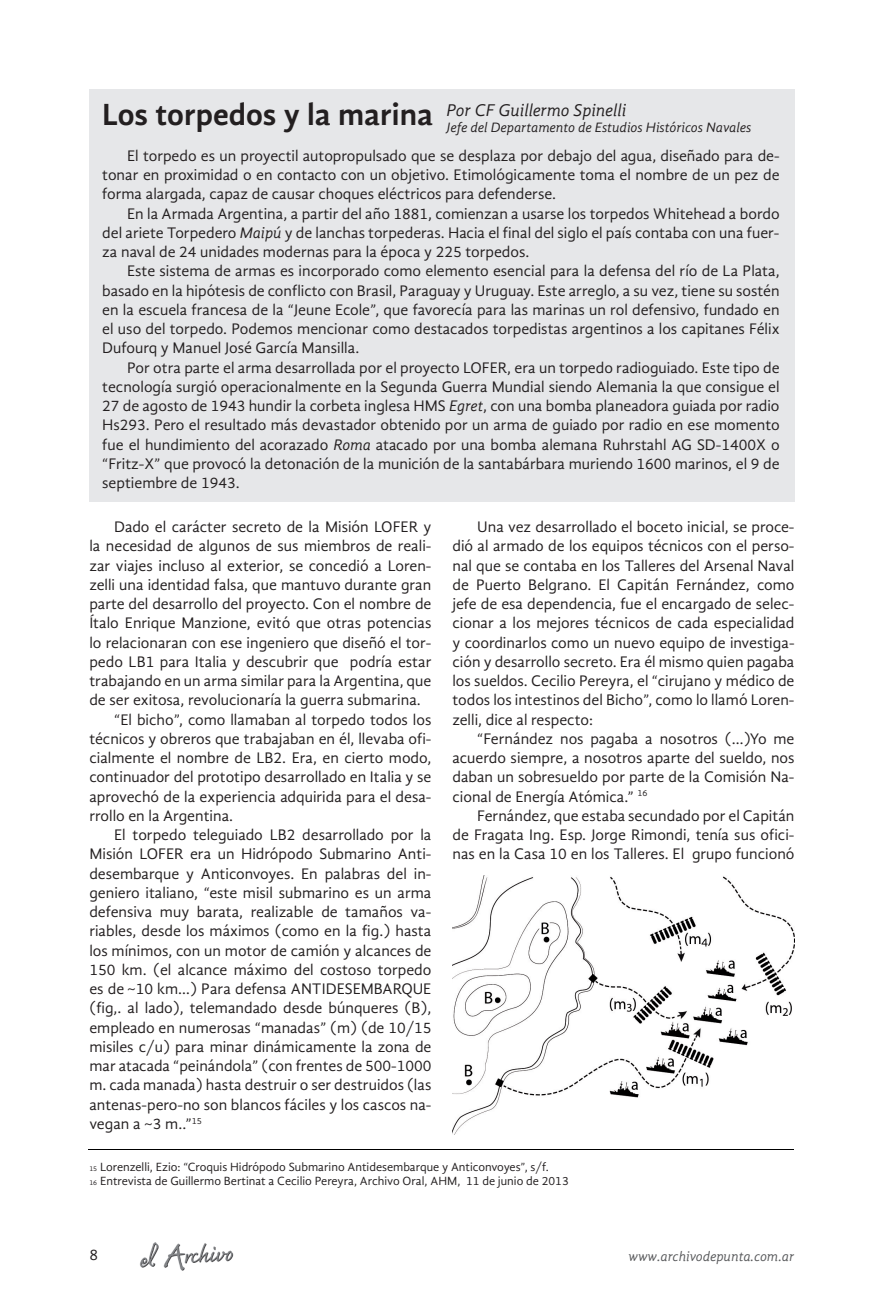
<style>
.page{position:relative;width:869px;height:1290px;background:#fff}
.page>*{position:absolute;margin:0;border:0;box-sizing:border-box;transform-origin:0 0}
.t1{font:700 31.5px "Gandhi Sans";color:#231f20}
.t2{font:italic 17.5px "Gandhi Sans";color:#231f20}
.t3{font:15.75px/19.2px "Gandhi Sans";color:#231f20;text-align:justify}
.t4{font:italic 14px "Gandhi Sans";color:#231f20}
.t5{font:italic 14px "Gandhi Sans";color:#57585a}
.t6{font:12.25px/14.7px "Gandhi Sans";color:#231f20}
.s1{font-style:italic}
.s2{font-size:7.17px}
</style>
<div class="page">
<img style="left:140px;top:1242px;width:94px;height:29px">
<div style="left:89px;top:89px;width:705px;height:413px;background:#e6e7e9"></div>
<img style="left:452px;top:875px;width:342px;height:259px">
<hr style="left:88px;top:1148px;width:704px;height:1px;background:#000">
<h1 class="t1" style="left:102px;top:96px;width:332px">Los torpedos y la marina</h1>
<p class="t3" style="left:102px;top:146px;width:678px;text-indent:25px">El torpedo es un proyectil autopropulsado que se desplaza por debajo del agua, diseñado para de&shy;tonar en proximidad o en contacto con un objetivo. Etimológicamente toma el nombre de un pez de forma alargada, capaz de causar choques eléctricos para defenderse.</p>
<p class="t3" style="left:102px;top:204px;width:678px;text-indent:25px">En la Armada Argentina, a partir del año 1881, comienzan a usarse los torpedos Whitehead a bordo del ariete Torpedero <span class="s1">Maipú</span> y de lanchas torpederas. Hacia el final del siglo el país contaba con una fuer&shy;za naval de 24 unidades modernas para la época y 225 torpedos.</p>
<p class="t3" style="left:102px;top:261px;width:678px;text-indent:25px">Este sistema de armas es incorporado como elemento esencial para la defensa del río de La Plata, basado en la hipótesis de conflicto con Brasil, Paraguay y Uruguay. Este arreglo, a su vez, tiene su sostén en la escuela francesa de la “Jeune Ecole”, que favorecía para las marinas un rol defensivo, fundado en el uso del torpedo. Podemos mencionar como destacados torpedistas argentinos a los capitanes Félix Dufourq y Manuel José García Mansilla.</p>
<p class="t3" style="left:102px;top:358px;width:678px;text-indent:25px">Por otra parte el arma desarrollada por el proyecto LOFER, era un torpedo radioguiado. Este tipo de tecnología surgió operacionalmente en la Segunda Guerra Mundial siendo Alemania la que consigue el 27 de agosto de 1943 hundir la corbeta inglesa HMS <span class="s1">Egret</span>, con una bomba planeadora guiada por radio Hs293. Pero el resultado más devastador obtenido por un arma de guiado por radio en ese momento fue el hundimiento del acorazado <span class="s1">Roma</span> atacado por una bomba alemana Ruhrstahl AG SD-1400X o “Fritz-X” que provocó la detonación de la munición de la santabárbara muriendo 1600 marinos, el 9 de septiembre de 1943.</p>
<p class="t2" style="left:446px;top:100px;width:181px">Por CF Guillermo Spinelli</p>
<p class="t4" style="left:446px;top:119px;width:306px">Jefe del Departamento de Estudios Históricos Navales</p>
<p class="t3" style="left:114px;top:517px;width:318px">Dado el carácter secreto de la Misión LOFER y</p>
<p class="t3" style="left:89px;top:536px;width:343px">la necesidad de algunos de sus miembros de reali-</p>
<p class="t3" style="left:89px;top:556px;width:343px">zar viajes incluso al exterior, se concedió a Loren-</p>
<p class="t3" style="left:89px;top:575px;width:343px">zelli una identidad falsa, que mantuvo durante gran</p>
<p class="t3" style="left:89px;top:594px;width:343px">parte del desarrollo del proyecto. Con el nombre de</p>
<p class="t3" style="left:89px;top:613px;width:343px">Ítalo Enrique Manzione, evitó que otras potencias</p>
<p class="t3" style="left:89px;top:633px;width:343px">lo relacionaran con ese ingeniero que diseñó el tor-</p>
<p class="t3" style="left:89px;top:652px;width:343px">pedo LB1 para Italia y descubrir que podría estar</p>
<p class="t3" style="left:89px;top:671px;width:343px">trabajando en un arma similar para la Argentina, que</p>
<p class="t3" style="left:89px;top:690px;width:333px">de ser exitosa, revolucionaría la guerra submarina.</p>
<p class="t3" style="left:114px;top:710px;width:318px">“El bicho”, como llamaban al torpedo todos los</p>
<p class="t3" style="left:89px;top:729px;width:343px">técnicos y obreros que trabajaban en él, llevaba ofi-</p>
<p class="t3" style="left:89px;top:748px;width:343px">cialmente el nombre de LB2. Era, en cierto modo,</p>
<p class="t3" style="left:89px;top:767px;width:343px">continuador del prototipo desarrollado en Italia y se</p>
<p class="t3" style="left:89px;top:787px;width:343px">aprovechó de la experiencia adquirida para el desa-</p>
<p class="t3" style="left:89px;top:806px;width:145px">rrollo en la Argentina.</p>
<p class="t3" style="left:114px;top:825px;width:318px">El torpedo teleguiado LB2 desarrollado por la</p>
<p class="t3" style="left:89px;top:844px;width:343px">Misión LOFER era un Hidrópodo Submarino Anti-</p>
<p class="t3" style="left:89px;top:864px;width:343px">desembarque y Anticonvoyes. En palabras del in-</p>
<p class="t3" style="left:89px;top:883px;width:343px">geniero italiano, “este misil submarino es un arma</p>
<p class="t3" style="left:89px;top:902px;width:343px">defensiva muy barata, realizable de tamaños va-</p>
<p class="t3" style="left:89px;top:921px;width:343px">riables, desde los máximos (como en la fig.) hasta</p>
<p class="t3" style="left:89px;top:941px;width:343px">los mínimos, con un motor de camión y alcances de</p>
<p class="t3" style="left:89px;top:960px;width:343px">150 km. (el alcance máximo del costoso torpedo</p>
<p class="t3" style="left:89px;top:979px;width:343px">es de ~10 km…) Para defensa ANTIDESEMBARQUE</p>
<p class="t3" style="left:89px;top:998px;width:343px">(fig,. al lado), telemandado desde búnqueres (B),</p>
<p class="t3" style="left:89px;top:1018px;width:343px">empleado en numerosas “manadas” (m) (de 10/15</p>
<p class="t3" style="left:89px;top:1037px;width:343px">misiles c/u) para minar dinámicamente la zona de</p>
<p class="t3" style="left:89px;top:1056px;width:343px">mar atacada “peinándola” (con frentes de 500-1000</p>
<p class="t3" style="left:89px;top:1075px;width:343px">m. cada manada) hasta destruir o ser destruidos (las</p>
<p class="t3" style="left:89px;top:1095px;width:343px">antenas-pero-no son blancos fáciles y los cascos na-</p>
<p class="t3" style="left:89px;top:1114px;width:114px">vegan a ~3 m..”<sup>15</sup></p>
<p class="t3" style="left:452px;top:517px;width:343px;text-indent:25px">Una vez desarrollado el boceto inicial, se proce&shy;dió al armado de los equipos técnicos con el perso&shy;nal que se contaba en los Talleres del Arsenal Naval de Puerto Belgrano. El Capitán Fernández, como jefe de esa dependencia, fue el encargado de selec&shy;cionar a los mejores técnicos de cada especialidad y coordinarlos como un nuevo equipo de investiga&shy;ción y desarrollo secreto. Era él mismo quien pagaba los sueldos. Cecilio Pereyra, el “cirujano y médico de todos los intestinos del Bicho”, como lo llamó Loren&shy;zelli, dice al respecto:</p>
<p class="t3" style="left:452px;top:729px;width:343px;text-indent:25px">“Fernández nos pagaba a nosotros (…)Yo me acuerdo siempre, a nosotros aparte del sueldo, nos daban un sobresueldo por parte de la Comisión Na&shy;cional de Energía Atómica.” <sup>16</sup></p>
<p class="t3" style="left:452px;top:806px;width:343px;text-indent:25px">Fernández, que estaba secundado por el Capitán de Fragata Ing. Esp. Jorge Rimondi, tenía sus ofici&shy;nas en la Casa 10 en los Talleres. El grupo funcionó</p>
<p class="t6" style="left:89px;top:1159px;width:480px"><span class="s2">15</span> Lorenzelli, Ezio: “Croquis Hidrópodo Submarino Antidesembarque y Anticonvoyes”, s/f.<br><span class="s2">16</span> Entrevista de Guillermo Bertinat a Cecilio Pereyra, Archivo Oral, AHM, 11 de junio de 2013</p>
<p class="t3" style="left:89px;top:1245px;width:10px">8</p>
<p class="t5" style="left:628px;top:1248px;width:167px">www.archivodepunta.com.ar</p>
</div>
